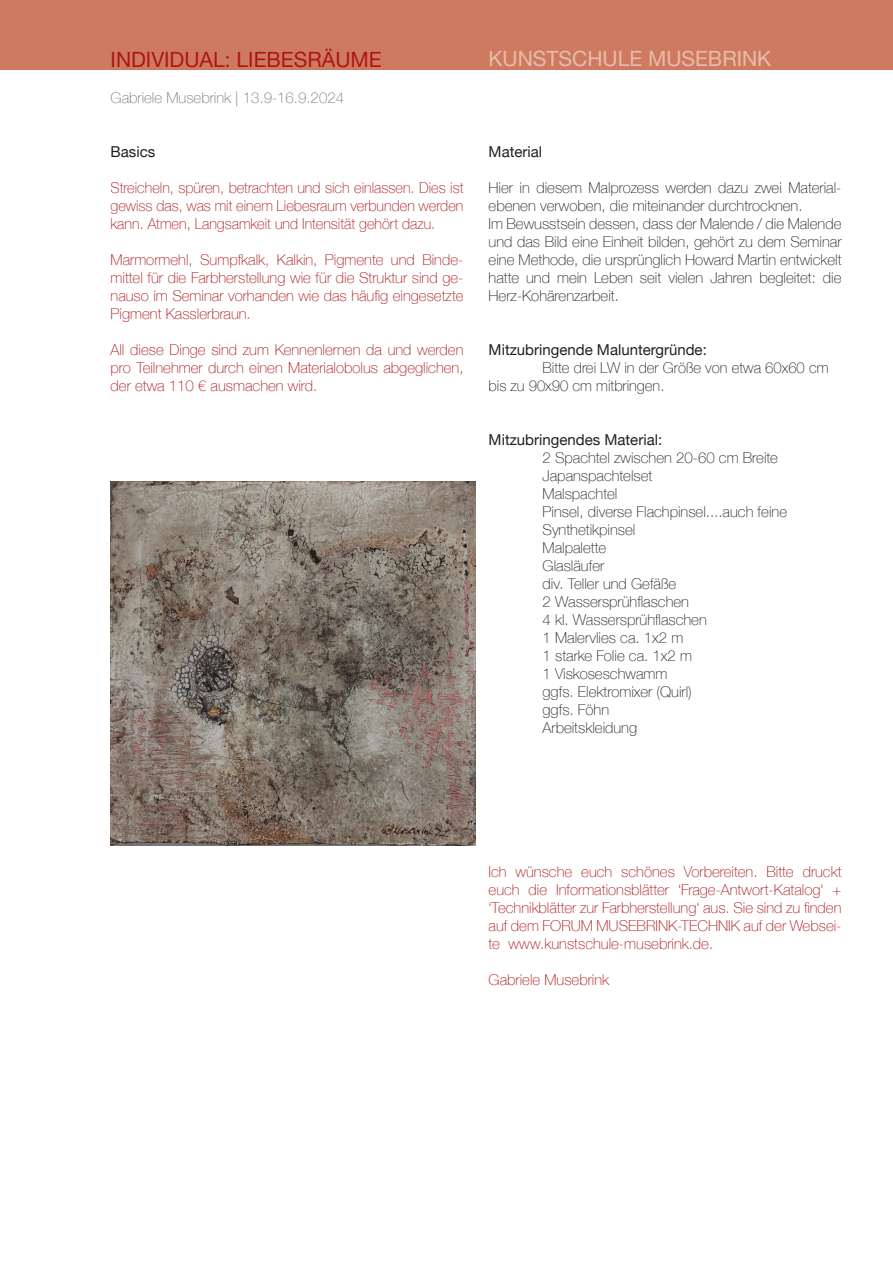
<style>
.page{position:relative;width:893px;height:1263px;background:#fff}
.page>*{position:absolute;margin:0;border:0;box-sizing:border-box;transform-origin:0 0}
.t1{font:21px "Helvetica Neue";color:#ad151a}
.t2{font:21px "Helvetica Neue";color:#e8bcaa}
.t3{font:100 15px/18px "Helvetica Neue";color:#ad151a;text-align:justify}
.t4{font:100 15px/18px "Helvetica Neue";color:#231f20}
.t5{font:15px "Helvetica Neue";color:#231f20}
.t6{font:100 15px "Helvetica Neue";color:#76787b}
</style>
<div class="page">
<div style="left:0;top:0;width:893px;height:69px;background:#ce7a61"></div>
<img style="left:111px;top:482px;width:365px;height:364px">
<p class="t1" style="left:111px;top:45px;width:273px">INDIVIDUAL: LIEBESRÄUME</p>
<p class="t6" style="left:111px;top:87px;width:235px">Gabriele Musebrink | 13.9-16.9.2024</p>
<p class="t5" style="left:111px;top:141px;width:46px">Basics</p>
<p class="t3" style="left:111px;top:178px;width:354px">Streicheln, spüren, betrachten und sich einlassen. Dies ist gewiss das, was mit einem Liebesraum verbunden werden kann. Atmen, Langsamkeit und Intensität gehört dazu.</p>
<p class="t3" style="left:111px;top:250px;width:354px">Marmormehl, Sumpfkalk, Kalkin, Pigmente und Binde&shy;mittel für die Farbherstellung wie für die Struktur sind ge&shy;nauso im Seminar vorhanden wie das häufig eingesetzte Pigment Kasslerbraun.</p>
<p class="t3" style="left:111px;top:340px;width:354px">All diese Dinge sind zum Kennenlernen da und werden pro Teilnehmer durch einen Materialobolus abgeglichen, der etwa 110 € ausmachen wird.</p>
<p class="t2" style="left:489px;top:44px;width:284px">KUNSTSCHULE MUSEBRINK</p>
<p class="t5" style="left:489px;top:141px;width:55px">Material</p>
<p class="t4" style="left:489px;top:178px;width:354px">Hier in diesem Malprozess werden dazu zwei Material&shy;ebenen verwoben, die miteinander durchtrocknen.</p>
<p class="t4" style="left:489px;top:214px;width:354px;text-align:justify">Im Bewusstsein dessen, dass der Malende / die Malende und das Bild eine Einheit bilden, gehört zu dem Seminar eine Methode, die ursprünglich Howard Martin entwickelt hatte und mein Leben seit vielen Jahren begleitet: die Herz-Kohärenzarbeit.</p>
<p class="t5" style="left:489px;top:339px;width:220px">Mitzubringende Maluntergründe:</p>
<p class="t4" style="left:489px;top:358px;width:341px;text-indent:54px">Bitte drei LW in der Größe von etwa 60x60 cm bis zu 90x90 cm mitbringen.</p>
<p class="t5" style="left:489px;top:429px;width:175px">Mitzubringendes Material:</p>
<p class="t4" style="left:543px;top:448px;width:237px">2 Spachtel zwischen 20-60 cm Breite</p>
<p class="t4" style="left:543px;top:466px;width:111px">Japanspachtelset</p>
<p class="t4" style="left:543px;top:484px;width:76px">Malspachtel</p>
<p class="t4" style="left:543px;top:502px;width:246px">Pinsel, diverse Flachpinsel....auch feine</p>
<p class="t4" style="left:543px;top:520px;width:94px">Synthetikpinsel</p>
<p class="t4" style="left:543px;top:538px;width:65px">Malpalette</p>
<p class="t4" style="left:543px;top:556px;width:63px">Glasläufer</p>
<p class="t4" style="left:543px;top:574px;width:135px">div. Teller und Gefäße</p>
<p class="t4" style="left:543px;top:592px;width:148px">2 Wassersprühflaschen</p>
<p class="t4" style="left:543px;top:610px;width:166px">4 kl. Wassersprühflaschen</p>
<p class="t4" style="left:543px;top:628px;width:142px">1 Malervlies ca. 1x2 m</p>
<p class="t4" style="left:543px;top:646px;width:151px">1 starke Folie ca. 1x2 m</p>
<p class="t4" style="left:543px;top:664px;width:126px">1 Viskoseschwamm</p>
<p class="t4" style="left:543px;top:682px;width:151px">ggfs. Elektromixer (Quirl)</p>
<p class="t4" style="left:543px;top:700px;width:68px">ggfs. Föhn</p>
<p class="t4" style="left:543px;top:718px;width:96px">Arbeitskleidung</p>
<p class="t3" style="left:489px;top:862px;width:354px">Ich wünsche euch schönes Vorbereiten. Bitte druckt euch die Informationsblätter ‘Frage-Antwort-Katalog‘ + ‘Technikblätter zur Farbherstellung‘ aus. Sie sind zu finden auf dem FORUM MUSEBRINK-TECHNIK auf der Websei&shy;te www.kunstschule-musebrink.de.</p>
<p class="t3" style="left:489px;top:970px;width:122px">Gabriele Musebrink</p>
</div>
